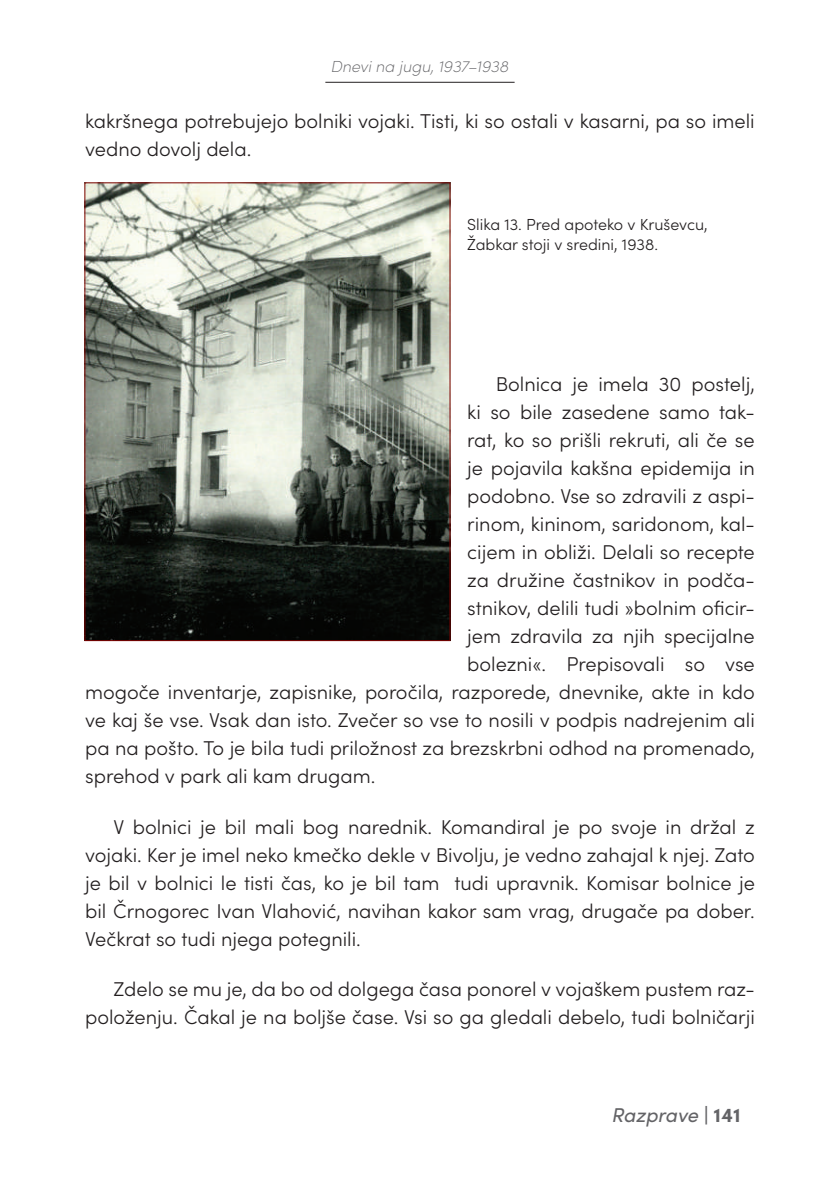
<style>
.page{position:relative;width:840px;height:1191px;background:#fff}
.page>*{position:absolute;margin:0;border:0;box-sizing:border-box;transform-origin:0 0}
.t1{font:300 20px/28px "Sofia Pro";color:#231f20}
.t2{font:italic 20px "Sofia Pro";color:#636366}
.t3{font:300 16px/20px "Sofia Pro";color:#231f20}
.t4{font:italic 200 16px "Sofia Pro";color:#636366}
.s1{font-weight:700;font-style:normal}
</style>
<div class="page">
<hr style="left:325px;top:82px;width:189px;height:1px;background:#231f20">
<img style="left:87px;top:185px;width:361px;height:454px">
<p class="t4" style="left:331px;top:55px;width:179px">Dnevi na jugu, 1937–1938</p>
<p class="t1" style="left:85px;top:106px;width:670px">kakršnega potrebujejo bolniki vojaki. Tisti, ki so ostali v kasarni, pa so imeli vedno dovolj dela.</p>
<p class="t3" style="left:467px;top:213px;width:242px">Slika 13. Pred apoteko v Kruševcu,<br>Žabkar stoji v sredini, 1938.</p>
<p class="t1" style="left:495px;top:368px;width:260px">Bolnica je imela 30 postelj,</p>
<p class="t1" style="left:467px;top:396px;width:289px">ki so bile zasedene samo tak-</p>
<p class="t1" style="left:467px;top:424px;width:289px">rat, ko so prišli rekruti, ali če se</p>
<p class="t1" style="left:467px;top:452px;width:289px">je pojavila kakšna epidemija in</p>
<p class="t1" style="left:467px;top:480px;width:289px">podobno. Vse so zdravili z aspi-</p>
<p class="t1" style="left:467px;top:508px;width:289px">rinom, kininom, saridonom, kal-</p>
<p class="t1" style="left:467px;top:536px;width:289px">cijem in obliži. Delali so recepte</p>
<p class="t1" style="left:467px;top:564px;width:289px">za družine častnikov in podča-</p>
<p class="t1" style="left:467px;top:592px;width:289px">stnikov, delili tudi »bolnim oficir-</p>
<p class="t1" style="left:467px;top:620px;width:289px">jem zdravila za njih specijalne</p>
<p class="t1" style="left:467px;top:648px;width:289px">bolezni«. Prepisovali so vse</p>
<p class="t1" style="left:85px;top:676px;width:670px">mogoče inventarje, zapisnike, poročila, razporede, dnevnike, akte in kdo</p>
<p class="t1" style="left:85px;top:704px;width:670px">ve kaj še vse. Vsak dan isto. Zvečer so vse to nosili v podpis nadrejenim ali</p>
<p class="t1" style="left:85px;top:732px;width:670px">pa na pošto. To je bila tudi priložnost za brezskrbni odhod na promenado,</p>
<p class="t1" style="left:85px;top:760px;width:292px">sprehod v park ali kam drugam.</p>
<p class="t1" style="left:85px;top:811px;width:671px;text-align:justify;text-indent:28px">V bolnici je bil mali bog narednik. Komandiral je po svoje in držal z vojaki. Ker je imel neko kmečko dekle v Bivolju, je vedno zahajal k njej. Zato je bil v bolnici le tisti čas, ko je bil tam tudi upravnik. Komisar bolnice je bil Črnogorec Ivan Vlahović, navihan kakor sam vrag, drugače pa dober.<br>Večkrat so tudi njega potegnili.</p>
<p class="t1" style="left:85px;top:974px;width:670px;text-align:right">Zdelo se mu je, da bo od dolgega časa ponorel v vojaškem pustem raz&shy;položenju. Čakal je na boljše čase. Vsi so ga gledali debelo, tudi bolničarji</p>
<p class="t2" style="left:612px;top:1100px;width:130px">Razprave <span class="s1">| 141</span></p>
</div>
